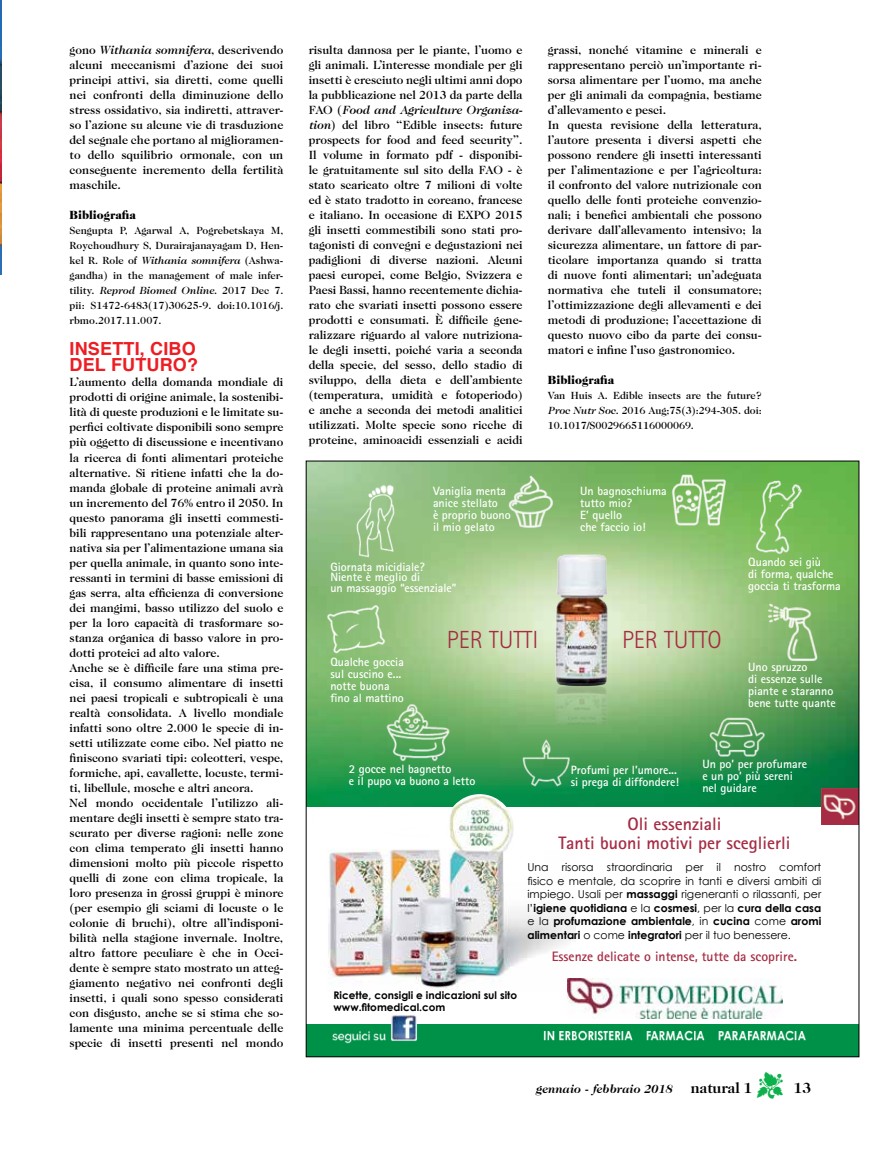
<style>
.page{position:relative;width:893px;height:1149px;background:#fff}
.page>*{position:absolute;margin:0;border:0;box-sizing:border-box;transform-origin:0 0}
.t1{font:300 24.75px "Rotis Sans Serif Std";color:#a62b43}
.t2{font:700 18px/19.5px "Rotis Sans Serif Std";color:#a62b43;text-align:center}
.t3{font:700 18px/16.5px "Helvetica";letter-spacing:.01em;color:#ed1d24}
.t4{font:700 15px "Caslon Two Twenty Four";color:#000}
.t5{font:700 13.65px "Rotis Sans Serif Std";color:#a62b43}
.t6{font:500 12px/15px "Caslon Two Twenty Four";letter-spacing:-.005em;color:#000;text-align:justify}
.t7{font:700 12px/12px "Rotis Sans Serif Std";color:#fff}
.t8{font:900 12px "Caslon Two Twenty Four";color:#000}
.t9{font:italic 700 12px "Caslon Two Twenty Four";color:#000}
.t10{font:10.95px/13.5px "Century Gothic";color:#000;text-align:justify}
.t11{font:500 10.5px/15px "Caslon Two Twenty Four";color:#000;text-align:justify}
.t12{font:700 10.5px/12px "Century Gothic";color:#000}
.s1{font-style:italic}
.s2{font-weight:700}
.s3{color:#0db14b}
</style>
<div class="page">
<img style="left:0;top:0;width:1px;height:274px">
<img style="left:308px;top:462px;width:549px;height:344px">
<img style="left:821px;top:788px;width:36px;height:36px">
<img style="left:508px;top:474px;width:46px;height:55px">
<img style="left:667px;top:469px;width:64px;height:59px">
<img style="left:752px;top:475px;width:52px;height:81px">
<img style="left:765px;top:597px;width:55px;height:65px">
<img style="left:707px;top:714px;width:59px;height:45px">
<img style="left:520px;top:735px;width:52px;height:53px">
<img style="left:385px;top:700px;width:66px;height:64px">
<img style="left:324px;top:603px;width:65px;height:54px">
<img style="left:348px;top:480px;width:57px;height:77px">
<img style="left:546px;top:546px;width:69px;height:186px">
<svg style="left:443px;top:793px;width:73px;height:2px"></svg>
<img style="left:313px;top:795px;width:262px;height:202px">
<div style="left:306px;top:1024px;width:553px;height:32px;background:#009149"></div>
<img style="left:543px;top:1030px;width:263px;height:11px">
<img style="left:568px;top:977px;width:214px;height:40px">
<img style="left:332px;top:1015px;width:85px;height:29px">
<p class="t6" style="left:70px;top:42px;width:215px">gono <span class="s1">Withania somnifera</span>, descrivendo alcuni meccanismi d’azione dei suoi principi attivi, sia diretti, come quelli nei confronti della diminuzione dello stress ossidativo, sia indiretti, attraver&shy;so l’azione su alcune vie di trasduzione del segnale che portano al miglioramen&shy;to dello squilibrio ormonale, con un conseguente incremento della fertilità maschile.</p>
<p class="t8" style="left:70px;top:208px;width:68px">Bibliografia</p>
<p class="t11" style="left:70px;top:223px;width:215px">Sengupta P, Agarwal A, Pogrebetskaya M, Roychoudhury S, Durairajanayagam D, Hen&shy;kel R. Role of <span class="s1">Withania somnifera</span> (Ashwa&shy;gandha) in the management of male infer&shy;tility. <span class="s1">Reprod Biomed Online</span>. 2017 Dec 7. pii: S1472-6483(17)30625-9. doi:10.1016/j. rbmo.2017.11.007.</p>
<h2 class="t3" style="left:70px;top:340px;width:130px">INSETTI, CIBO<br>DEL FUTURO?</h2>
<p class="t6" style="left:70px;top:374px;width:215px;text-align:left">L’aumento della domanda mondiale di prodotti di origine animale, la sostenibi&shy;lità di queste produzioni e le limitate su&shy;perfici coltivate disponibili sono sempre più oggetto di discussione e incentivano la ricerca di fonti alimentari proteiche alternative. Si ritiene infatti che la do&shy;manda globale di proteine animali avrà un incremento del 76% entro il 2050. In questo panorama gli insetti commesti&shy;bili rappresentano una potenziale alter&shy;nativa sia per l’alimentazione umana sia per quella animale, in quanto sono inte&shy;ressanti in termini di basse emissioni di gas serra, alta efficienza di conversione dei mangimi, basso utilizzo del suolo e per la loro capacità di trasformare so&shy;stanza organica di basso valore in pro&shy;dotti proteici ad alto valore.<br>Anche se è difficile fare una stima pre&shy;cisa, il consumo alimentare di insetti nei paesi tropicali e subtropicali è una realtà consolidata. A livello mondiale infatti sono oltre 2.000 le specie di in&shy;setti utilizzate come cibo. Nel piatto ne finiscono svariati tipi: coleotteri, vespe, formiche, api, cavallette, locuste, termi&shy;ti, libellule, mosche e altri ancora.<br>Nel mondo occidentale l’utilizzo ali&shy;mentare degli insetti è sempre stato tra&shy;scurato per diverse ragioni: nelle zone con clima temperato gli insetti hanno dimensioni molto più piccole rispetto quelli di zone con clima tropicale, la loro presenza in grossi gruppi è minore (per esempio gli sciami di locuste o le colonie di bruchi), oltre all’indisponi&shy;bilità nella stagione invernale. Inoltre, altro fattore peculiare è che in Occi&shy;dente è sempre stato mostrato un atteg&shy;giamento negativo nei confronti degli insetti, i quali sono spesso considerati con disgusto, anche se si stima che so&shy;lamente una minima percentuale delle specie di insetti presenti nel mondo</p>
<p class="t6" style="left:309px;top:42px;width:215px">risulta dannosa per le piante, l’uomo e gli animali. L’interesse mondiale per gli insetti è cresciuto negli ultimi anni dopo la pubblicazione nel 2013 da parte della FAO (<span class="s1">Food and Agriculture Organiza&shy;tion</span>) del libro “Edible insects: future prospects for food and feed security”.<br>Il volume in formato pdf - disponibi&shy;le gratuitamente sul sito della FAO - è stato scaricato oltre 7 milioni di volte ed è stato tradotto in coreano, francese e italiano. In occasione di EXPO 2015 gli insetti commestibili sono stati pro&shy;tagonisti di convegni e degustazioni nei padiglioni di diverse nazioni. Alcuni paesi europei, come Belgio, Svizzera e Paesi Bassi, hanno recentemente dichia&shy;rato che svariati insetti possono essere prodotti e consumati. È difficile gene&shy;ralizzare riguardo al valore nutriziona&shy;le degli insetti, poiché varia a seconda della specie, del sesso, dello stadio di sviluppo, della dieta e dell’ambiente (temperatura, umidità e fotoperiodo) e anche a seconda dei metodi analitici utilizzati. Molte specie sono ricche di proteine, aminoacidi essenziali e acidi</p>
<p class="t6" style="left:548px;top:42px;width:215px;text-align:left">grassi, nonché vitamine e minerali e rappresentano perciò un’importante ri&shy;sorsa alimentare per l’uomo, ma anche per gli animali da compagnia, bestiame d’allevamento e pesci.<br>In questa revisione della letteratura, l’autore presenta i diversi aspetti che possono rendere gli insetti interessanti per l’alimentazione e per l’agricoltura: il confronto del valore nutrizionale con quello delle fonti proteiche convenzio&shy;nali; i benefici ambientali che possono derivare dall’allevamento intensivo; la sicurezza alimentare, un fattore di par&shy;ticolare importanza quando si tratta di nuove fonti alimentari; un’adeguata normativa che tuteli il consumatore; l’ottimizzazione degli allevamenti e dei metodi di produzione; l’accettazione di questo nuovo cibo da parte dei consu&shy;matori e infine l’uso gastronomico.</p>
<p class="t8" style="left:548px;top:373px;width:68px">Bibliografia</p>
<p class="t11" style="left:548px;top:388px;width:215px">Van Huis A. Edible insects are the future?<br><span class="s1">Proc Nutr Soc</span>. 2016 Aug;75(3):294-305. doi:<br>10.1017/S0029665116000069.</p>
<p class="t7" style="left:433px;top:484px;width:79px">Vaniglia menta anice stellato<br>è proprio buono il mio gelato</p>
<p class="t7" style="left:580px;top:484px;width:88px">Un bagnoschiuma tutto mio?<br>E’ quello<br>che faccio io!</p>
<p class="t7" style="left:330px;top:561px;width:128px;line-height:10.5px">Giornata micidiale?<br>Niente è meglio di<br>un massaggio “essenziale”</p>
<h1 class="t1" style="left:447px;top:625px;width:93px">PER TUTTI</h1>
<h1 class="t1" style="left:622px;top:625px;width:101px">PER TUTTO</h1>
<p class="t7" style="left:330px;top:655px;width:75px">Qualche goccia sul cuscino e... notte buona fino al mattino</p>
<p class="t7" style="left:748px;top:555px;width:94px">Quando sei giù<br>di forma, qualche goccia ti trasforma</p>
<p class="t7" style="left:748px;top:660px;width:89px">Uno spruzzo<br>di essenze sulle piante e staranno bene tutte quante</p>
<p class="t7" style="left:349px;top:762px;width:128px">2 gocce nel bagnetto<br>e il pupo va buono a letto</p>
<p class="t12" style="left:334px;top:988px;width:185px">Ricette, consigli e indicazioni sul sito www.fitomedical.com</p>
<p class="t7" style="left:571px;top:763px;width:110px">Profumi per l’umore... si prega di diffondere!</p>
<p class="t7" style="left:702px;top:757px;width:106px">Un po’ per profumare e un po’ più sereni nel guidare</p>
<h2 class="t2" style="left:558px;top:813px;width:233px">Oli essenziali<br>Tanti buoni motivi per sceglierli</h2>
<p class="t10" style="left:527px;top:860px;width:295px">Una risorsa straordinaria per il nostro comfort fisico e mentale, da scoprire in tanti e diversi ambiti di impiego. Usali per <span class="s2">massaggi</span> rigeneranti o rilassanti, per l’<span class="s2">igiene quotidiana</span> e la <span class="s2">cosmesi</span>, per la <span class="s2">cura della casa </span>e la <span class="s2">profumazione ambientale</span>, in <span class="s2">cucina</span> come <span class="s2">aromi alimentari</span> o come <span class="s2">integratori</span> per il tuo benessere.</p>
<p class="t5" style="left:552px;top:947px;width:247px">Essenze delicate o intense, tutte da scoprire.</p>
<p class="t9" style="left:536px;top:1081px;width:138px">gennaio - febbraio 2018</p>
<p class="t4" style="left:691px;top:1078px;width:122px">natural 1 <span class="s3">▼</span> 13</p>
</div>
